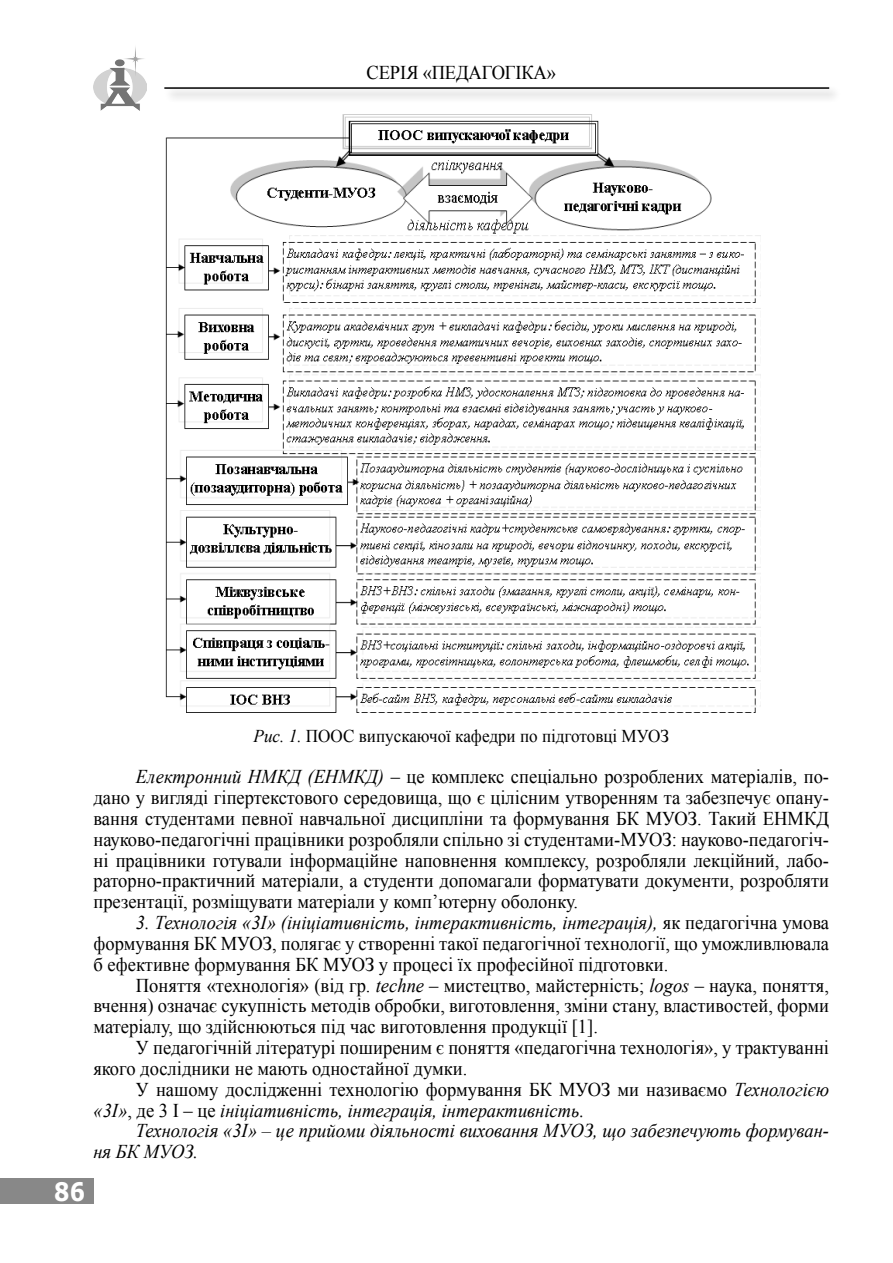
<style>
.page{position:relative;width:893px;height:1263px;background:#fff}
.page>*{position:absolute;margin:0;border:0;box-sizing:border-box;transform-origin:0 0}
.t1{font:700 25.5px "Verdana";color:#fff;scale:.85 1}
.t2{font:19.5px/20.9px "Times New Roman";color:#000;text-align:justify;scale:.95 1}
.t3{font:italic 19.5px/20.9px "Times New Roman";color:#000;scale:.95 1}
.t4{font:18px "Times New Roman";color:#000;scale:.95 1}
.s1{font-style:italic}
</style>
<div class="page">
<div style="left:163px;top:85px;width:680px;height:18px;background:#f3f3f3"></div>
<hr style="left:164px;top:87px;width:665px;height:2px;background:#000">
<img style="left:94px;top:47px;width:52px;height:64px">
<div style="left:0;top:1178px;width:94px;height:26px;background:#888"></div>
<img style="left:165px;top:114px;width:595px;height:599px">
<p class="t2" style="left:367px;top:62px;width:201px">СЕРІЯ «ПЕДАГОГІКА»</p>
<p class="t4" style="left:254px;top:723px;width:439px"><span class="s1">Рис. 1.</span> ПООС випускаючої кафедри по підготовці МУОЗ</p>
<h1 class="t1" style="left:54px;top:1173px;width:38px">86</h1>
<p class="t2" style="left:93px;top:766px;width:776px;text-indent:43px"><span class="s1">Електронний НМКД (ЕНМКД)</span> – це комплекс спеціально розроблених матеріалів, по&shy;дано у вигляді гіпертекстового середовища, що є цілісним утворенням та забезпечує опану&shy;вання студентами певної навчальної дисципліни та формування БК МУОЗ. Такий ЕНМКД науково-педагогічні працівники розробляли спільно зі студентами-МУОЗ: науково-педагогіч&shy;ні працівники готували інформаційне наповнення комплексу, розробляли лекційний, лабо&shy;раторно-практичний матеріали, а студенти допомагали форматувати документи, розробляти презентації, розміщувати матеріали у комп’ютерну оболонку.</p>
<p class="t2" style="left:93px;top:912px;width:776px;text-indent:43px"><span class="s1">3. Технологія «3І» (ініціативність, інтерактивність, інтеграція),</span> як педагогічна умова формування БК МУОЗ, полягає у створенні такої педагогічної технології, що уможливлювала б ефективне формування БК МУОЗ у процесі їх професійної підготовки.</p>
<p class="t2" style="left:93px;top:974px;width:776px;text-indent:43px">Поняття «технологія» (від гр. <span class="s1">techne</span> – мистецтво, майстерність; <span class="s1">logos</span> – наука, поняття, вчення) означає сукупність методів обробки, виготовлення, зміни стану, властивостей, форми матеріалу, що здійснюються під час виготовлення продукції [1].</p>
<p class="t2" style="left:93px;top:1037px;width:776px;text-indent:43px">У педагогічній літературі поширеним є поняття «педагогічна технологія», у трактуванні якого дослідники не мають одностайної думки.</p>
<p class="t2" style="left:93px;top:1078px;width:776px;text-indent:43px">У нашому дослідженні технологію формування БК МУОЗ ми називаємо <span class="s1">Технологією «3І»</span>, де 3 І – це <span class="s1">ініціативність, інтеграція, інтерактивність.</span></p>
<p class="t3" style="left:93px;top:1120px;width:776px;text-indent:43px">Технологія «3І» – це прийоми діяльності виховання МУОЗ, що забезпечують формуван&shy;ня БК МУОЗ.</p>
</div>
